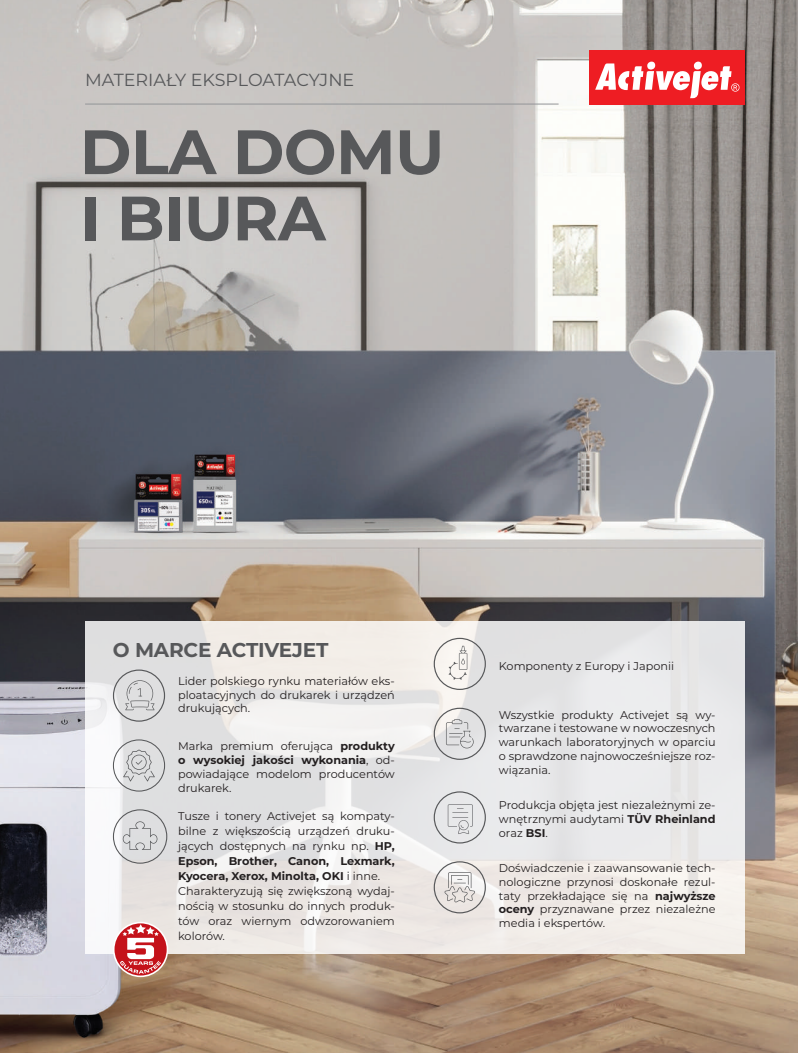
<style>
.page{position:relative;width:798px;height:1053px;background:#fff}
.page>*{position:absolute;margin:0;border:0;box-sizing:border-box;transform-origin:0 0}
.t1{font:700 62.5px/66.2px "Montserrat";letter-spacing:-.01em;color:#57585a}
.t2{font:700 20px "Montserrat";letter-spacing:-.01em;color:#57585a}
.t3{font:17.5px "Montserrat";letter-spacing:-.01em;color:#57585a}
.t4{font:11.25px/13.8px "Montserrat";color:#231f20;text-align:justify}
.s1{font-weight:700}
</style>
<div class="page">
<img style="left:0;top:0;width:797px;height:1052px">
<svg style="left:85px;top:621px;width:659px;height:332px;fill:#eae9e7"></svg>
<div style="left:113px;top:669px;width:52px;height:52px;border:1px solid #57585a;border-radius:50%"></div>
<svg style="left:125px;top:680px;width:29px;height:30px"></svg>
<div style="left:113px;top:739px;width:52px;height:52px;border:1px solid #57585a;border-radius:50%"></div>
<svg style="left:123px;top:749px;width:32px;height:32px"></svg>
<div style="left:433px;top:861px;width:52px;height:52px;border:1px solid #57585a;border-radius:50%"></div>
<svg style="left:444px;top:872px;width:31px;height:30px"></svg>
<div style="left:433px;top:707px;width:52px;height:52px;border:1px solid #57585a;border-radius:50%"></div>
<svg style="left:446px;top:719px;width:27px;height:29px"></svg>
<div style="left:113px;top:809px;width:54px;height:54px;border:1px solid #57585a;border-radius:50%"></div>
<svg style="left:123px;top:821px;width:34px;height:28px"></svg>
<div style="left:433px;top:791px;width:52px;height:52px;border:1px solid #57585a;border-radius:50%"></div>
<svg style="left:447px;top:804px;width:25px;height:30px"></svg>
<hr style="left:85px;top:104px;width:473px;height:1px;background:#939598">
<div style="left:588px;top:50px;width:156px;height:54px;background:#ee1d23"></div>
<svg style="left:595px;top:62px;width:144px;height:36px"></svg>
<div style="left:433px;top:637px;width:52px;height:53px;border:1px solid #57585a;border-radius:50%"></div>
<svg style="left:448px;top:645px;width:19px;height:34px"></svg>
<svg style="left:113px;top:921px;width:55px;height:56px"></svg>
<svg style="left:114px;top:923px;width:53px;height:52px"></svg>
<svg style="left:120px;top:924px;width:41px;height:49px"></svg>
<h3 class="t3" style="left:85px;top:68px;width:270px">MATERIAŁY EKSPLOATACYJNE</h3>
<h1 class="t1" style="left:80px;top:116px;width:366px">DLA DOMU<br>I BIURA</h1>
<h2 class="t2" style="left:113px;top:635px;width:217px">O MARCE ACTIVEJET</h2>
<p class="t4" style="left:178px;top:673px;width:218px">Lider polskiego rynku materiałów eks&shy;ploatacyjnych do drukarek i urządzeń drukujących.</p>
<p class="t4" style="left:178px;top:739px;width:218px">Marka premium oferująca <span class="s1">produkty o wysokiej jakości wykonania</span>, od&shy;powiadające modelom producentów drukarek.</p>
<p class="t4" style="left:498px;top:658px;width:177px">Komponenty z Europy i Japonii</p>
<p class="t4" style="left:498px;top:707px;width:218px">Wszystkie produkty Activejet są wy&shy;twarzane i testowane w nowoczesnych warunkach laboratoryjnych w oparciu o sprawdzone najnowocześniejsze roz&shy;wiązania.</p>
<p class="t4" style="left:178px;top:808px;width:218px;line-height:15px;text-align:left">Tusze i tonery Activejet są kompaty&shy;bilne z większością urządzeń druku&shy;jących dostępnych na rynku np. <span class="s1">HP,<br>Epson, Brother, Canon, Lexmark,<br>Kyocera, Xerox, Minolta, OKI</span> i inne.<br>Charakteryzują się zwiększoną wydaj&shy;nością w stosunku do innych produk&shy;tów oraz wiernym odwzorowaniem kolorów.</p>
<p class="t4" style="left:498px;top:797px;width:218px">Produkcja objęta jest niezależnymi ze&shy;wnętrznymi audytami <span class="s1">TÜV Rheinland </span>oraz <span class="s1">BSI</span>.</p>
<p class="t4" style="left:498px;top:860px;width:218px">Doświadczenie i zaawansowanie tech&shy;nologiczne przynosi doskonałe rezul&shy;taty przekładające się na <span class="s1">najwyższe oceny</span> przyznawane przez niezależne media i ekspertów.</p>
</div>
